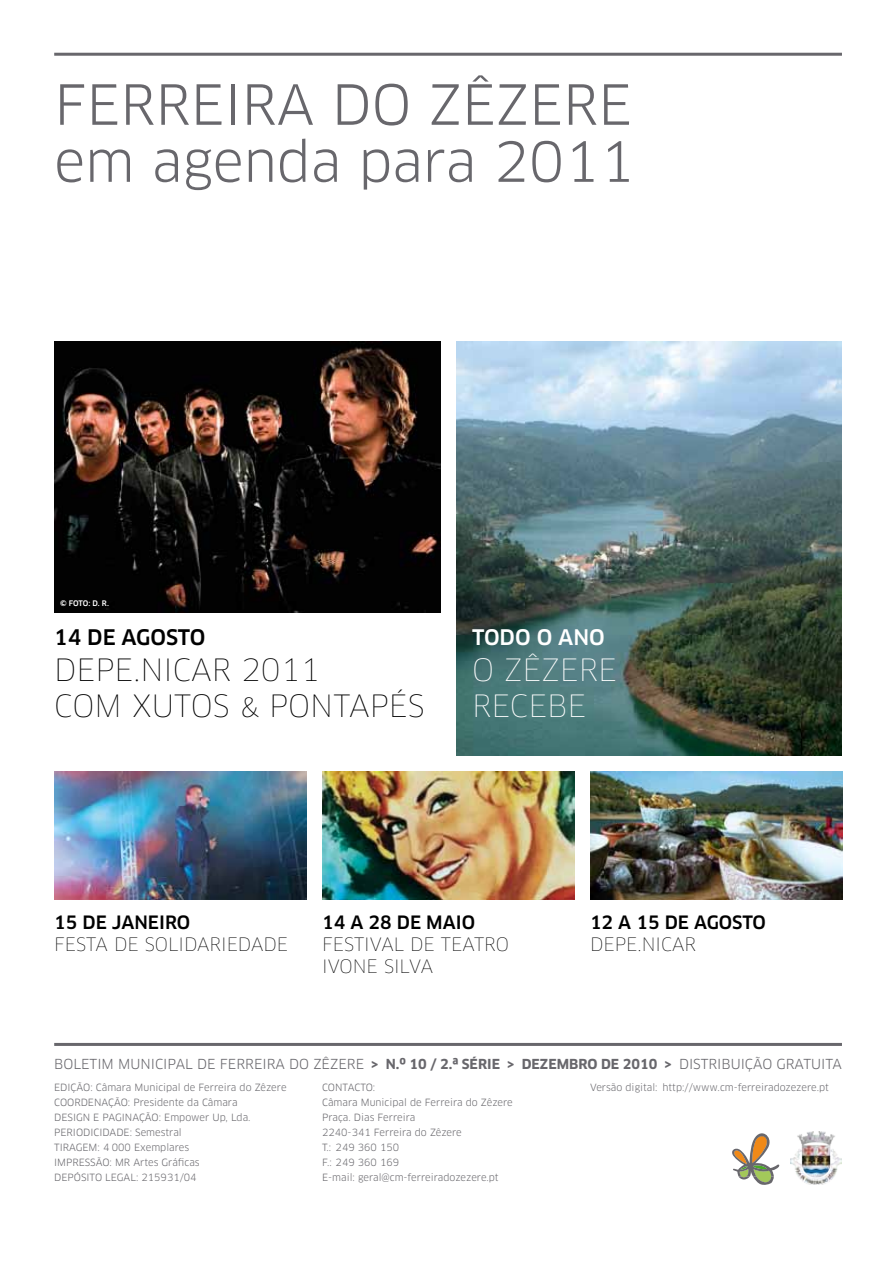
<style>
.page{position:relative;width:893px;height:1263px;background:#fff}
.page>*{position:absolute;margin:0;border:0;box-sizing:border-box;transform-origin:0 0}
.t1{font:54px/57px "Clan";color:#68676c}
.t2{font:30px/36px "Clan Thin SC";color:#000}
.t3{font:30px/36px "Clan Thin SC";color:#fff}
.t4{font:500 21px "Clan";color:#000}
.t5{font:500 21px "Clan";color:#fff}
.t6{font:18px/21.6px "Clan Thin SC";color:#000}
.t7{font:500 18px "Clan";color:#000}
.t8{font:700 13.5px "Clan";color:#68676c}
.t9{font:13.5px "Clan";color:#68676c}
.t10{font:9.75px/15px "Clan";color:#68676c}
.t11{font:500 7.5px "Clan";color:#fff}
.s1{font-weight:400}
</style>
<div class="page">
<hr style="left:54px;top:53px;width:788px;height:3px;background:#68676c">
<img style="left:791px;top:1131px;width:51px;height:54px">
<svg style="left:732px;top:1133px;width:48px;height:52px"></svg>
<hr style="left:54px;top:1043px;width:788px;height:3px;background:#68676c">
<img style="left:54px;top:341px;width:386px;height:271px">
<img style="left:590px;top:772px;width:252px;height:127px">
<img style="left:54px;top:772px;width:252px;height:127px">
<img style="left:322px;top:772px;width:252px;height:127px">
<img style="left:456px;top:341px;width:386px;height:415px">
<h1 class="t1" style="left:54px;top:77px;width:582px">Ferreira do Zêzere em agenda para 2011</h1>
<p class="t11" style="left:60px;top:599px;width:50px">© FOTO: D. R.</p>
<h3 class="t4" style="left:54px;top:624px;width:111px">14 DE AGOSTO</h3>
<h2 class="t2" style="left:54px;top:652px;width:372px">DEPE.NICAR 2011<br>COM XUTOS &amp; PONTAPÉS</h2>
<h3 class="t5" style="left:472px;top:624px;width:28px">TODO</h3>
<h3 class="t5" style="left:537px;top:624px;width:38px">O ANO</h3>
<h2 class="t3" style="left:472px;top:652px;width:146px">O ZÊZERE<br>RECEB E</h2>
<h3 class="t7" style="left:54px;top:911px;width:80px">15 DE JANEIRO</h3>
<h3 class="t6" style="left:54px;top:934px;width:235px">FESTA DE SOLIDARIEDADE</h3>
<h3 class="t7" style="left:322px;top:911px;width:133px">14 A 28 DE MAIO</h3>
<h3 class="t6" style="left:322px;top:934px;width:188px">FESTIVAL DE TEATRO<br>IVONE SILVA</h3>
<h3 class="t7" style="left:590px;top:911px;width:142px">12 A 15 DE AGOSTO</h3>
<h3 class="t6" style="left:590px;top:934px;width:108px">DEPE.NICAR</h3>
<h3 class="t9" style="left:54px;top:1056px;width:183px">BOLETI M MUNICI PAL DE FERREIRA</h3>
<h3 class="t9" style="left:289px;top:1056px;width:59px">DO ZÊZERE</h3>
<h3 class="t8" style="left:371px;top:1056px;width:472px">&gt; N.º 10 / 2.ª SÉRIE &gt; DEZEMBRO DE 2010 &gt; <span class="s1">DI STRI BUI ÇÃO GRATUITA</span></h3>
<p class="t10" style="left:54px;top:1080px;width:234px">EDI ÇÃO: Câmara Municipal de Ferreira do Zêzere<br>COORDE</p>
<p class="t10" style="left:590px;top:1080px;width:240px">Versão digital: http://www.cm-ferreiradozezere.pt</p>
<p class="t10" style="left:322px;top:1080px;width:192px">CONTACTO:<br>Câmara Municipal de Ferreira do Zêzere<br>Praça. D ias Ferreira<br>2240-341 Ferreira do Zêzere<br>T.: 249 360 150<br>F.: 249 360 169<br>E-mail: geral@cm-ferreiradozezere.pt</p>
<p class="t10" style="left:54px;top:1095px;width:198px;text-indent:40px">NAÇÃO: Presidente da Câmara<br>DESI GN E PAGI NAÇÃO: Empower Up, Lda.<br>PERIODI</p>
<p class="t10" style="left:54px;top:1125px;width:147px;text-indent:76px">: Semestral<br>TIRAGEM: 4 000 Exemplares<br>I MPRESSÃO: MR Artes Gráficas<br>DEPÓSITO LEGAL: 215931/04</p>
<p class="t10" style="left:94px;top:1125px;width:13px">CIDADE</p>
</div>
